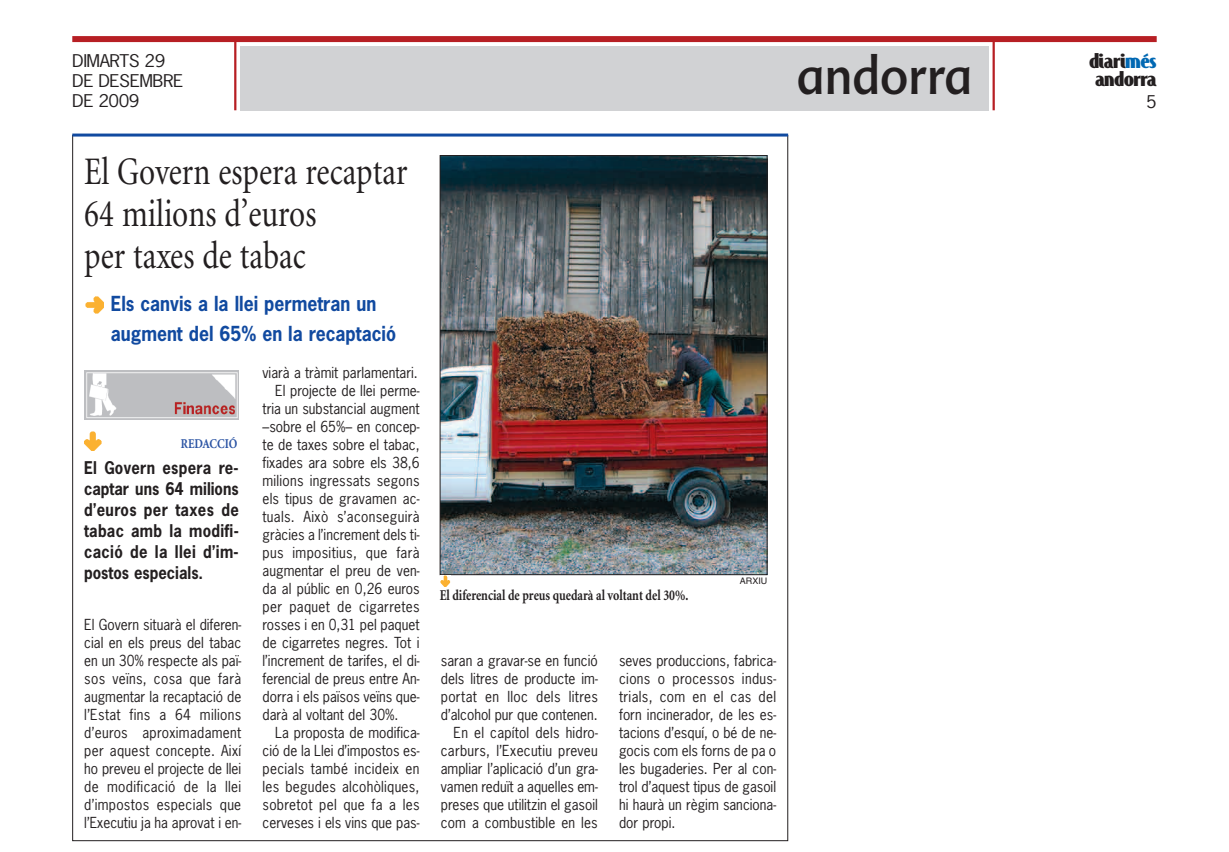
<style>
.page{position:relative;width:1229px;height:852px;background:#fff}
.page>*{position:absolute;margin:0;border:0;box-sizing:border-box;transform-origin:0 0}
.t1{font:52.5px "Advert";color:#231f20;scale:.9 1}
.t2{font:39px/42px "Minion";color:#231f20;scale:.8 1}
.t3{font:700 22.5px "Jandoni";letter-spacing:-.02em;color:#231f20;scale:1.12 1}
.t4{font:700 19.5px/30px "News Gothic";color:#114aa0;scale:.9 1}
.t5{font:700 16.5px/21px "News Gothic";letter-spacing:.02em;color:#231f20;text-align:justify;scale:.9 1}
.t6{font:16.5px/19.8px "News Gothic";letter-spacing:-.03em;color:#231f20;scale:1.12 1}
.t7{font:700 15px "Minion";color:#231f20;scale:.8 1}
.t8{font:14.25px/18px "News Gothic";color:#231f20;text-align:justify;scale:.95 1}
.t9{font:14.25px "News Gothic";letter-spacing:.025em;color:#231f20;scale:.95 1}
.t10{font:14.25px "News Gothic";letter-spacing:.02em;color:#231f20;scale:.95 1}
.t11{font:700 13.5px "Minion";color:#2b54a4;scale:.85 1}
.t12{font:9px "Helvetica";color:#231f20}
.s1{color:#0168b3}
</style>
<div class="page">
<hr style="left:992px;top:39px;width:3px;height:71px;background:#b71f24">
<div style="left:72px;top:36px;width:1085px;height:6px;background:#b71f24"></div>
<hr style="left:234px;top:39px;width:2px;height:71px;background:#b71f24">
<div style="left:241px;top:46px;width:748px;height:64px;background:#d1d2d4"></div>
<img style="left:84px;top:371px;width:155px;height:48px">
<hr style="left:72px;top:134px;width:716px;height:3px;background:#114aa0">
<img style="left:85px;top:296px;width:19px;height:18px">
<img style="left:84px;top:432px;width:18px;height:19px">
<img style="left:442px;top:157px;width:323px;height:416px">
<div style="left:440px;top:155px;width:327px;height:420px;border:1px solid #231f20"></div>
<svg style="left:440px;top:576px;width:11px;height:11px"></svg>
<p class="t6" style="left:72px;top:52px;width:101px">DIMARTS 29<br>DE DESEMBRE<br>DE 2009</p>
<h2 class="t2" style="left:84px;top:153px;width:406px">El Govern espera recaptar<br>64 milions d’euros<br>per taxes de tabac</h2>
<h3 class="t4" style="left:111px;top:290px;width:318px">Els canvis a la llei permetran un augment del 65% en la recaptació</h3>
<p class="t11" style="left:181px;top:438px;width:68px">REDACCIÓ</p>
<p class="t5" style="left:84px;top:457px;width:173px">El Govern espera re&shy;captar uns 64 milions d’euros per taxes de tabac amb la modifi&shy;cació de la llei d’im&shy;postos especials.</p>
<p class="t8" style="left:84px;top:616px;width:167px">El Govern situarà el diferen&shy;cial en els preus del tabac en un 30% respecte als paï&shy;sos veïns, cosa que farà augmentar la recaptació de l’Estat fins a 64 milions d’euros aproximadament per aquest concepte. Així ho preveu el projecte de llei de modificació de la llei d’impostos especials que l’Executiu ja ha aprovat i en-</p>
<p class="t8" style="left:263px;top:364px;width:165px">viarà a tràmit parlamentari.</p>
<p class="t8" style="left:275px;top:382px;width:153px">El projecte de llei perme-</p>
<p class="t8" style="left:263px;top:400px;width:167px">tria un substancial augment</p>
<p class="t8" style="left:263px;top:418px;width:167px">–sobre el 65%– en concep-</p>
<p class="t8" style="left:263px;top:436px;width:167px">te de taxes sobre el tabac,</p>
<p class="t8" style="left:263px;top:454px;width:167px">fixades ara sobre els 38,6</p>
<p class="t10" style="left:263px;top:473px;width:167px">milions ingressats segons</p>
<p class="t8" style="left:263px;top:490px;width:167px">els tipus de gravamen ac-</p>
<p class="t9" style="left:263px;top:509px;width:167px">tuals. Això s’aconseguirà</p>
<p class="t8" style="left:263px;top:526px;width:167px">gràcies a l’increment dels ti-</p>
<p class="t9" style="left:263px;top:545px;width:167px">pus impositius, que farà</p>
<p class="t8" style="left:263px;top:562px;width:167px">augmentar el preu de ven-</p>
<p class="t8" style="left:263px;top:580px;width:167px">da al públic en 0,26 euros</p>
<p class="t9" style="left:263px;top:599px;width:167px">per paquet de cigarretes</p>
<p class="t8" style="left:263px;top:616px;width:167px">rosses i en 0,31 pel paquet</p>
<p class="t8" style="left:263px;top:634px;width:167px">de cigarretes negres. Tot i</p>
<p class="t8" style="left:263px;top:652px;width:167px">l’increment de tarifes, el di-</p>
<p class="t8" style="left:263px;top:670px;width:167px">ferencial de preus entre An-</p>
<p class="t8" style="left:263px;top:688px;width:167px">dorra i els països veïns que-</p>
<p class="t8" style="left:263px;top:706px;width:145px">darà al voltant del 30%.</p>
<p class="t8" style="left:275px;top:724px;width:153px">La proposta de modifica-</p>
<p class="t8" style="left:263px;top:742px;width:167px">ció de la Llei d’impostos es-</p>
<p class="t9" style="left:263px;top:761px;width:167px">pecials també incideix en</p>
<p class="t10" style="left:263px;top:779px;width:167px">les begudes alcohòliques,</p>
<p class="t9" style="left:263px;top:797px;width:167px">sobretot pel que fa a les</p>
<p class="t8" style="left:263px;top:814px;width:167px">cerveses i els vins que pas-</p>
<p class="t7" style="left:440px;top:590px;width:312px">El diferencial de preus quedarà al voltant del 30%.</p>
<p class="t12" style="left:740px;top:577px;width:29px">ARXIU</p>
<p class="t8" style="left:441px;top:652px;width:167px;text-align:right">saran a gravar-se en funció dels litres de producte im&shy;portat en lloc dels litres d’alcohol pur que contenen.<br>En el capítol dels hidro&shy;carburs, l’Executiu preveu ampliar l’aplicació d’un gra&shy;vamen reduït a aquelles em&shy;preses que utilitzin el gasoil com a combustible en les</p>
<p class="t8" style="left:619px;top:652px;width:167px">seves produccions, fabrica&shy;cions o processos indus&shy;trials, com en el cas del forn incinerador, de les es&shy;tacions d’esquí, o bé de ne&shy;gocis com els forns de pa o les bugaderies. Per al con&shy;trol d’aquest tipus de gasoil hi haurà un règim sanciona&shy;dor propi.</p>
<h1 class="t1" style="left:797px;top:45px;width:197px">andorra</h1>
<h3 class="t3" style="left:1089px;top:47px;width:62px">diari<span class="s1">més</span></h3>
<h3 class="t3" style="left:1095px;top:65px;width:57px">andorra</h3>
<p class="t6" style="left:1146px;top:93px;width:11px">5</p>
</div>
